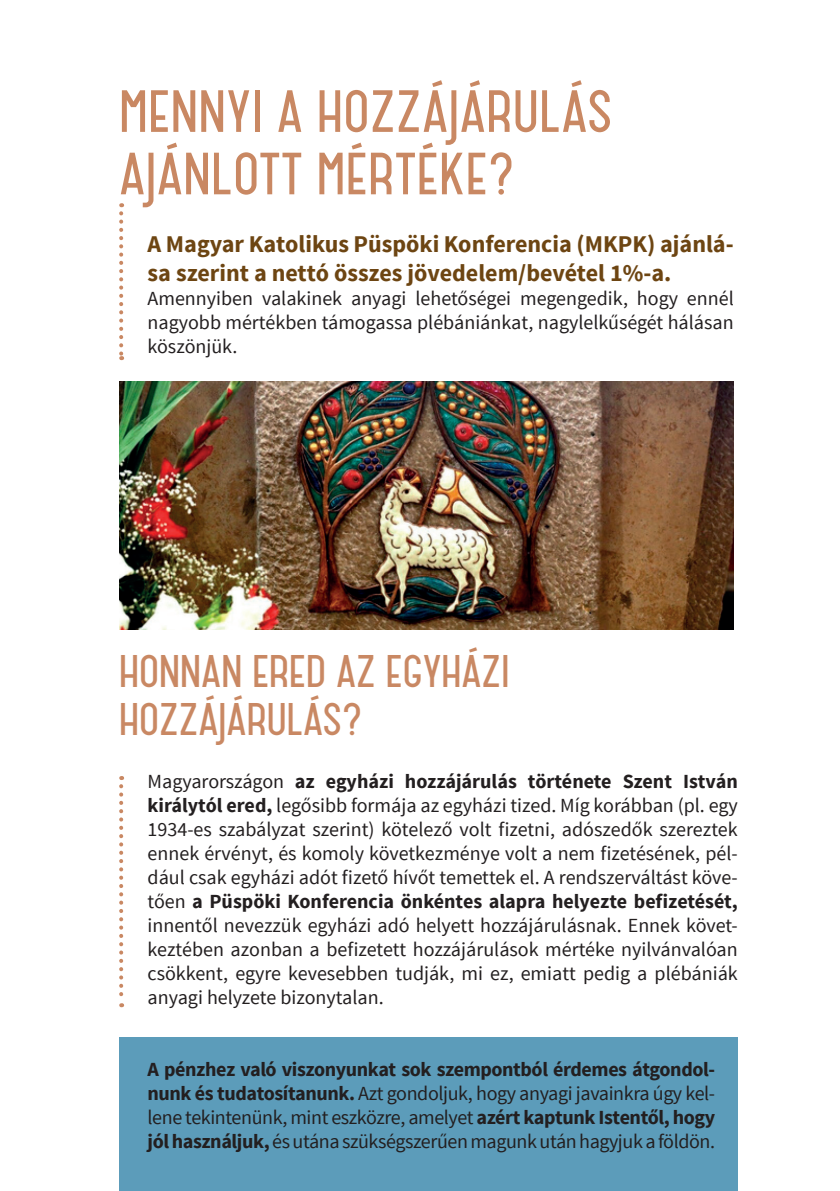
<style>
.page{position:relative;width:840px;height:1191px;background:#fff}
.page>*{position:absolute;margin:0;border:0;box-sizing:border-box;transform-origin:0 0}
.t1{font:700 52px/62.4px "Catorze 27 Style 1";letter-spacing:.01em;color:#c98863}
.t2{font:700 40px/48px "Catorze 27 Style 1";color:#c98863}
.t3{font:700 24px/28.8px "Source Sans Pro";color:#6d4512}
.t4{font:20px/24px "Source Sans Pro";color:#231f20;text-align:justify}
.s1{font-weight:700}
</style>
<div class="page">
<div style="left:119px;top:1037px;width:618px;height:154px;background:#5c9cba"></div>
<img style="left:119px;top:381px;width:614px;height:248px">
<svg style="left:119px;top:213px;width:4px;height:147px"></svg>
<svg style="left:119px;top:786px;width:4px;height:221px"></svg>
<h1 class="t1" style="left:119px;top:80px;width:494px">MENNYI A HOZZÁJÁRULÁS<br>AJÁNLOTT MÉRTÉKE?</h1>
<p class="t3" style="left:147px;top:231px;width:587px">A Magyar Katolikus Püspöki Konferencia (MKPK) ajánlá&shy;sa szerint a nettó összes jövedelem/bevétel 1%-a.</p>
<p class="t4" style="left:147px;top:287px;width:587px">Amennyiben valakinek anyagi lehetőségei megengedik, hogy ennél nagyobb mértékben támogassa plébániánkat, nagylelkűségét hálásan köszönjük.</p>
<h2 class="t2" style="left:119px;top:647px;width:392px">HONNAN ERED AZ EGYHÁZI<br>HOZZÁJÁRULÁS?</h2>
<p class="t4" style="left:147px;top:770px;width:591px">Magyarországon <span class="s1">az egyházi hozzájárulás története Szent István királytól ered,</span> legősibb formája az egyházi tized. Míg korábban (pl. egy 1934-es szabályzat szerint) kötelező volt fizetni, adószedők szereztek ennek érvényt, és komoly következménye volt a nem fizetésének, pél&shy;dául csak egyházi adót fizető hívőt temettek el. A rendszerváltást köve&shy;tően <span class="s1">a Püspöki Konferencia önkéntes alapra helyezte befizetését, </span>innentől nevezzük egyházi adó helyett hozzájárulásnak. Ennek követ&shy;keztében azonban a befizetett hozzájárulások mértéke nyilvánvalóan csökkent, egyre kevesebben tudják, mi ez, emiatt pedig a plébániák anyagi helyzete bizonytalan.</p>
<p class="t4" style="left:147px;top:1058px;width:568px"><span class="s1">A pénzhez való viszonyunkat sok szempontból érdemes átgondol&shy;nunk és tudatosítanunk.</span> Azt gondoljuk, hogy anyagi javainkra úgy kel&shy;lene tekintenünk, mint eszközre, amelyet <span class="s1">azért kaptunk Istentől, hogy jól használjuk,</span> és utána szükségszerűen magunk után hagyjuk a földön.</p>
</div>
